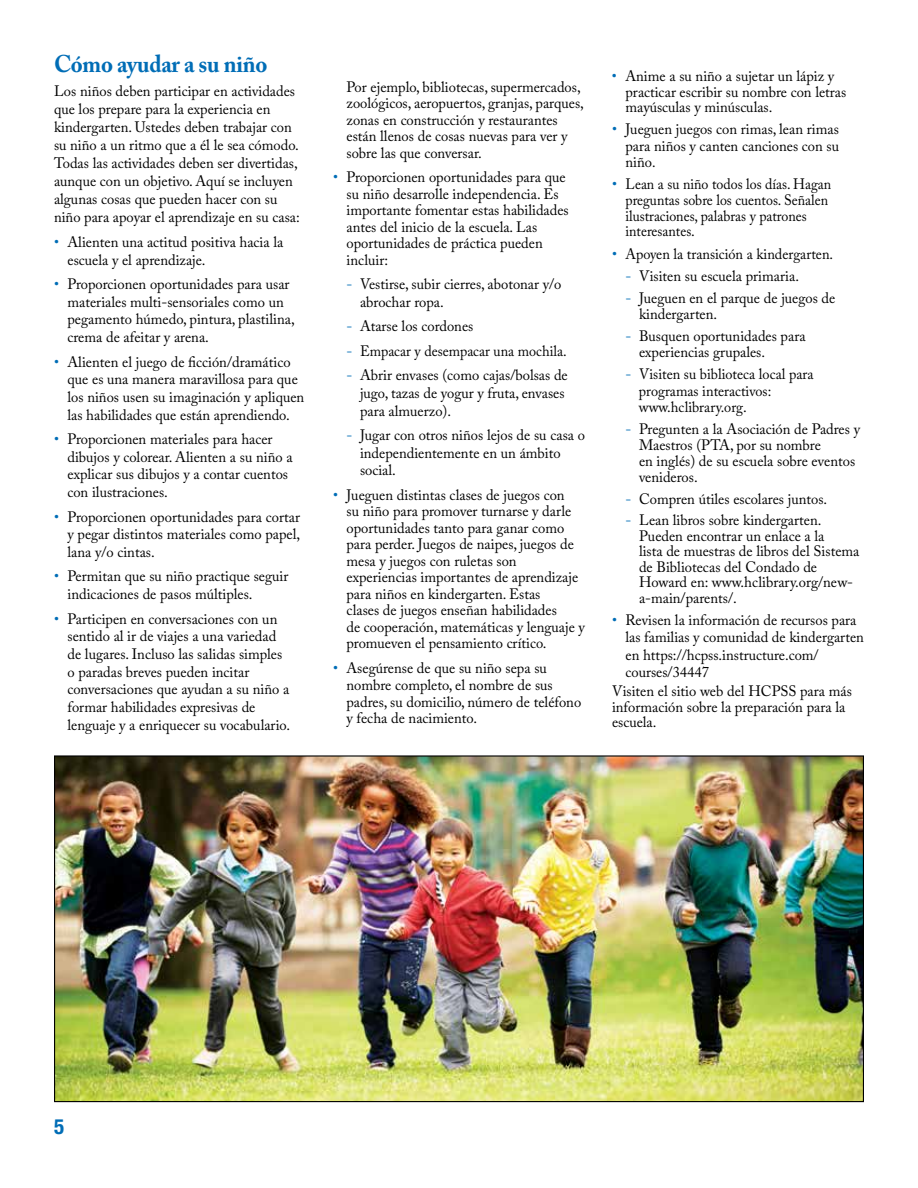
<style>
.page{position:relative;width:918px;height:1188px;background:#fff}
.page>*{position:absolute;margin:0;border:0;box-sizing:border-box;transform-origin:0 0}
.t1{font:700 24px "Adobe Caslon Pro";letter-spacing:-.01em;color:#006db6;scale:.95 1}
.t2{font:700 condensed 21px "Helvetica Neue LT Std";color:#006db6}
.t3{font:15px/17.7px "Adobe Caslon Pro";color:#000}
.t4{font:15px/15.8px "Adobe Caslon Pro";color:#000;scale:.93 1}
.t5{font:15px/16.5px "Adobe Caslon Pro";color:#000;scale:.95 1}
.t6{font:15px "Adobe Caslon Pro";color:#000;scale:.94 1}
.s1{color:#006db6}
</style>
<div class="page">
<img style="left:56px;top:757px;width:806px;height:343px">
<h1 class="t1" style="left:54px;top:49px;width:226px">Cómo ayudar a su niño</h1>
<p class="t3" style="left:54px;top:82px;width:247px">Los niños deben participar en actividades que los prepare para la experiencia en kindergarten. Ustedes deben trabajar con su niño a un ritmo que a él le sea cómodo.<br>Todas las actividades deben ser divertidas, aunque con un objetivo. Aquí se incluyen algunas cosas que pueden hacer con su niño para apoyar el aprendizaje en su casa:</p>
<p class="t3" style="left:68px;top:233px;width:217px;text-indent:-14px"><span class="s1">•</span> Alienten una actitud positiva hacia la escuela y el aprendizaje.</p>
<p class="t3" style="left:68px;top:275px;width:229px;text-indent:-14px"><span class="s1">•</span> Proporcionen oportunidades para usar materiales multi-sensoriales como un pegamento húmedo, pintura, plastilina, crema de afeitar y arena.</p>
<p class="t3" style="left:68px;top:353px;width:238px;text-indent:-14px"><span class="s1">•</span> Alienten el juego de ficción/dramático que es una manera maravillosa para que los niños usen su imaginación y apliquen las habilidades que están aprendiendo.</p>
<p class="t3" style="left:68px;top:430px;width:227px;text-indent:-14px"><span class="s1">•</span> Proporcionen materiales para hacer dibujos y colorear. Alienten a su niño a explicar sus dibujos y a contar cuentos con ilustraciones.</p>
<p class="t3" style="left:68px;top:508px;width:234px;text-align:justify;text-indent:-14px"><span class="s1">•</span> Proporcionen oportunidades para cortar y pegar distintos materiales como papel, lana y/o cintas.</p>
<p class="t3" style="left:68px;top:567px;width:222px;text-indent:-14px"><span class="s1">•</span> Permitan que su niño practique seguir indicaciones de pasos múltiples.</p>
<p class="t3" style="left:68px;top:610px;width:224px;text-indent:-14px"><span class="s1">•</span> Participen en conversaciones con un sentido al ir de viajes a una variedad de lugares. Incluso las salidas simples o paradas breves pueden incitar conversaciones que ayudan a su niño a formar habilidades expresivas de lenguaje y a enriquecer su vocabulario.</p>
<p class="t3" style="left:346px;top:78px;width:239px;line-height:16.5px">Por ejemplo, bibliotecas, supermercados, zoológicos, aeropuertos, granjas, parques, zonas en construcción y restaurantes están llenos de cosas nuevas para ver y sobre las que conversar.</p>
<p class="t3" style="left:347px;top:169px;width:224px;line-height:16.5px;text-indent:-14px"><span class="s1">•</span> Proporcionen oportunidades para que su niño desarrolle independencia. Es importante fomentar estas habilidades antes del inicio de la escuela. Las oportunidades de práctica pueden incluir:</p>
<p class="t3" style="left:360px;top:275px;width:203px;text-indent:-14px"><span class="s1">-</span> Vestirse, subir cierres, abotonar y/o abrochar ropa.</p>
<p class="t3" style="left:347px;top:317px;width:128px"><span class="s1">-</span> Atarse los cordones</p>
<p class="t6" style="left:347px;top:342px;width:236px"><span class="s1">-</span> Empacar y desempacar una mochila.</p>
<p class="t3" style="left:360px;top:366px;width:209px;text-indent:-14px"><span class="s1">-</span> Abrir envases (como cajas/bolsas de jugo, tazas de yogur y fruta, envases para almuerzo).</p>
<p class="t3" style="left:360px;top:426px;width:227px;text-indent:-14px"><span class="s1">-</span> Jugar con otros niños lejos de su casa o independientemente en un ámbito social.</p>
<p class="t3" style="left:347px;top:486px;width:240px;line-height:16.5px;text-indent:-14px"><span class="s1">•</span> Jueguen distintas clases de juegos con<br>su niño para promover turnarse y darle oportunidades tanto para ganar como para perder. Juegos de naipes, juegos de mesa y juegos con ruletas son experiencias importantes de aprendizaje para niños en kindergarten. Estas<br>clases de juegos enseñan habilidades<br>de cooperación, matemáticas y lenguaje y promueven el pensamiento crítico.</p>
<p class="t3" style="left:347px;top:659px;width:236px;line-height:16.8px;text-indent:-14px"><span class="s1">•</span> Asegúrense de que su niño sepa su nombre completo, el nombre de sus padres, su domicilio, número de teléfono y fecha de nacimiento.</p>
<p class="t3" style="left:626px;top:68px;width:222px;line-height:15.8px;text-indent:-14px"><span class="s1">•</span> Anime a su niño a sujetar un lápiz y practicar escribir su nombre con letras mayúsculas y minúsculas.</p>
<p class="t3" style="left:626px;top:121px;width:215px;line-height:16.5px;text-align:justify;text-indent:-14px"><span class="s1">•</span> Jueguen juegos con rimas, lean rimas para niños y canten canciones con su niño.</p>
<p class="t4" style="left:626px;top:176px;width:223px;text-indent:-14px"><span class="s1">•</span> Lean a su niño todos los días. Hagan preguntas sobre los cuentos. Señalen ilustraciones, palabras y patrones interesantes.</p>
<p class="t5" style="left:612px;top:245px;width:234px"><span class="s1">•</span> Apoyen la transición a kindergarten.</p>
<p class="t3" style="left:626px;top:267px;width:175px"><span class="s1">-</span> Visiten su escuela primaria.</p>
<p class="t3" style="left:639px;top:289px;width:198px;line-height:16.5px;text-indent:-14px"><span class="s1">-</span> Jueguen en el parque de juegos de kindergarten.</p>
<p class="t3" style="left:639px;top:328px;width:168px;line-height:16.5px;text-indent:-14px"><span class="s1">-</span> Busquen oportunidades para experiencias grupales.</p>
<p class="t5" style="left:639px;top:366px;width:185px;text-indent:-13px"><span class="s1">-</span> Visiten su biblioteca local para programas interactivos: www.hclibrary.org.</p>
<p class="t3" style="left:639px;top:421px;width:223px;line-height:15.8px;text-indent:-14px"><span class="s1">-</span> Pregunten a la Asociación de Padres y<br>Maestros (PTA, por su nombre<br>en inglés) de su escuela sobre eventos venideros.</p>
<p class="t3" style="left:626px;top:490px;width:203px"><span class="s1">-</span> Compren útiles escolares juntos.</p>
<p class="t3" style="left:639px;top:513px;width:222px;line-height:15.5px;text-indent:-14px"><span class="s1">-</span> Lean libros sobre kindergarten.<br>Pueden encontrar un enlace a la<br>lista de muestras de libros del Sistema de Bibliotecas del Condado de<br>Howard en: www.hclibrary.org/new&shy;a-main/parents/.</p>
<p class="t3" style="left:612px;top:611px;width:246px"><span class="s1">•</span> Revisen la información de recursos para</p>
<p class="t3" style="left:626px;top:628px;width:240px">las familias y comunidad de kindergarten</p>
<p class="t3" style="left:626px;top:646px;width:195px">en https://hcpss.instructure.com/</p>
<p class="t3" style="left:626px;top:663px;width:85px">courses/34447</p>
<p class="t3" style="left:612px;top:682px;width:241px">Visiten el sitio web del HCPSS para más</p>
<p class="t3" style="left:612px;top:699px;width:235px;line-height:15.5px">información sobre la preparación para la escuela.</p>
<h2 class="t2" style="left:54px;top:1114px;width:12px">5</h2>
</div>
